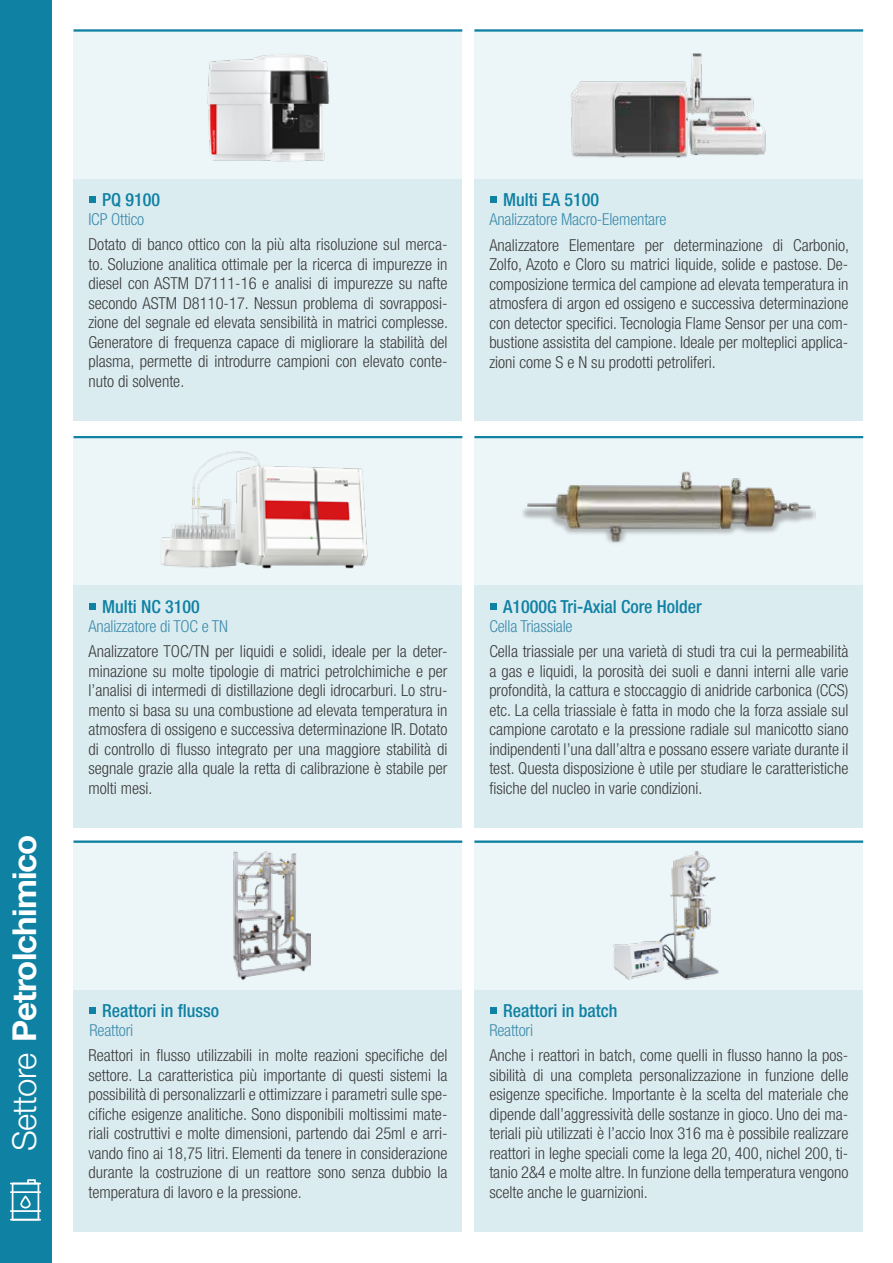
<style>
.page{position:relative;width:893px;height:1263px;background:#fff}
.page>*{position:absolute;margin:0;border:0;box-sizing:border-box;transform-origin:0 0}
.t1{font:700 33px "Helvetica Neue LT Std";letter-spacing:-.025em;color:#fff}
.t2{font:500 condensed 18px "Helvetica Neue LT Std";color:#0f81a3}
.t3{font:300 condensed 16.5px/19.5px "Helvetica Neue LT Std";color:#3c3c3b;text-align:justify}
.t4{font:300 condensed 16.5px "Helvetica Neue LT Std";letter-spacing:-.01em;color:#3e8cab}
.s1{font-weight:300}
</style>
<div class="page">
<div style="left:74px;top:436px;width:388px;height:391px;background:#dbecf1"></div>
<div style="left:74px;top:840px;width:388px;height:392px;background:#dbecf1"></div>
<div style="left:74px;top:30px;width:388px;height:391px;background:#dbecf1"></div>
<div style="left:474px;top:436px;width:389px;height:391px;background:#dbecf1"></div>
<div style="left:474px;top:840px;width:389px;height:392px;background:#dbecf1"></div>
<div style="left:474px;top:30px;width:389px;height:391px;background:#dbecf1"></div>
<div style="left:74px;top:436px;width:388px;height:149px;background:#ecf5f7"></div>
<div style="left:74px;top:841px;width:388px;height:148px;background:#ecf5f7"></div>
<div style="left:74px;top:30px;width:388px;height:148px;background:#ecf5f7"></div>
<div style="left:474px;top:436px;width:389px;height:149px;background:#ecf5f7"></div>
<div style="left:474px;top:841px;width:389px;height:148px;background:#ecf5f7"></div>
<div style="left:474px;top:30px;width:389px;height:148px;background:#ecf5f7"></div>
<hr style="left:74px;top:436px;width:388px;height:2px;background:#0f81a3">
<hr style="left:74px;top:840px;width:388px;height:3px;background:#0f81a3">
<hr style="left:74px;top:29px;width:388px;height:3px;background:#0f81a3">
<hr style="left:474px;top:436px;width:389px;height:2px;background:#0f81a3">
<hr style="left:474px;top:840px;width:389px;height:3px;background:#0f81a3">
<hr style="left:474px;top:29px;width:389px;height:3px;background:#0f81a3">
<svg style="left:90px;top:603px;width:6px;height:6px"></svg>
<div style="left:90px;top:1007px;width:6px;height:7px;background:#0f81a3"></div>
<div style="left:90px;top:196px;width:6px;height:7px;background:#0f81a3"></div>
<div style="left:490px;top:603px;width:7px;height:6px;background:#0f81a3"></div>
<div style="left:490px;top:1007px;width:7px;height:7px;background:#0f81a3"></div>
<div style="left:490px;top:196px;width:7px;height:7px;background:#0f81a3"></div>
<img style="left:174px;top:31px;width:188px;height:148px">
<img style="left:148px;top:438px;width:240px;height:131px">
<img style="left:522px;top:472px;width:293px;height:71px">
<img style="left:613px;top:851px;width:106px;height:129px">
<img style="left:233px;top:851px;width:78px;height:129px">
<img style="left:570px;top:53px;width:196px;height:105px">
<div style="left:0;top:0;width:51px;height:1263px;background:#0f81a3"></div>
<hr style="left:10px;top:1183px;width:31px;height:1px;background:#fff">
<hr style="left:10px;top:1219px;width:31px;height:1px;background:#fff">
<hr style="left:10px;top:1191px;width:31px;height:2px;background:#fff">
<hr style="left:10px;top:1210px;width:31px;height:2px;background:#fff">
<svg style="left:12px;top:1179px;width:27px;height:40px"></svg>
<p class="t2" style="left:102px;top:189px;width:59px">PQ 9100</p>
<p class="t2" style="left:503px;top:189px;width:97px">Multi EA 5100</p>
<p class="t4" style="left:88px;top:210px;width:57px">ICP Ottico</p>
<p class="t4" style="left:489px;top:210px;width:179px">Analizzatore Macro-Elementare</p>
<p class="t3" style="left:88px;top:235px;width:361px">Dotato di banco ottico con la più alta risoluzione sul merca&shy;to. Soluzione analitica ottimale per la ricerca di impurezze in diesel con ASTM D7111-16 e analisi di impurezze su nafte secondo ASTM D8110-17. Nessun problema di sovrapposi&shy;zione del segnale ed elevata sensibilità in matrici complesse.<br>Generatore di frequenza capace di migliorare la stabilità del plasma, permette di introdurre campioni con elevato conte&shy;nuto di solvente.</p>
<p class="t3" style="left:489px;top:235px;width:361px">Analizzatore Elementare per determinazione di Carbonio, Zolfo, Azoto e Cloro su matrici liquide, solide e pastose. De&shy;composizione termica del campione ad elevata temperatura in atmosfera di argon ed ossigeno e successiva determinazione con detector specifici. Tecnologia Flame Sensor per una com&shy;bustione assistita del campione. Ideale per molteplici applica&shy;zioni come S e N su prodotti petroliferi.</p>
<h1 class="t1" style="left:4px;top:1151px;width:318px;rotate:-90deg"><span class="s1">Settore</span> Petrolchimico</h1>
<p class="t2" style="left:102px;top:595px;width:99px">Multi NC 3100</p>
<p class="t2" style="left:503px;top:595px;width:200px">A1000G Tri-Axial Core Holder</p>
<p class="t4" style="left:88px;top:616px;width:141px">Analizzatore di TOC e TN</p>
<p class="t4" style="left:489px;top:616px;width:85px">Cella Triassiale</p>
<p class="t3" style="left:88px;top:641px;width:361px">Analizzatore TOC/TN per liquidi e solidi, ideale per la deter&shy;minazione su molte tipologie di matrici petrolchimiche e per l’analisi di intermedi di distillazione degli idrocarburi. Lo stru&shy;mento si basa su una combustione ad elevata temperatura in atmosfera di ossigeno e successiva determinazione IR. Dotato di controllo di flusso integrato per una maggiore stabilità di segnale grazie alla quale la retta di calibrazione è stabile per molti mesi.</p>
<p class="t3" style="left:489px;top:641px;width:361px">Cella triassiale per una varietà di studi tra cui la permeabilità a gas e liquidi, la porosità dei suoli e danni interni alle varie profondità, la cattura e stoccaggio di anidride carbonica (CCS) etc. La cella triassiale è fatta in modo che la forza assiale sul campione carotato e la pressione radiale sul manicotto siano indipendenti l’una dall’altra e possano essere variate durante il test. Questa disposizione è utile per studiare le caratteristiche fisiche del nucleo in varie condizioni.</p>
<p class="t2" style="left:102px;top:1000px;width:118px">Reattori in flusso</p>
<p class="t2" style="left:503px;top:1000px;width:116px">Reattori in batch</p>
<p class="t4" style="left:89px;top:1020px;width:45px">Reattori</p>
<p class="t4" style="left:489px;top:1020px;width:45px">Reattori</p>
<p class="t3" style="left:88px;top:1045px;width:361px">Reattori in flusso utilizzabili in molte reazioni specifiche del settore. La caratteristica più importante di questi sistemi la possibilità di personalizzarli e ottimizzare i parametri sulle spe&shy;cifiche esigenze analitiche. Sono disponibili moltissimi mate&shy;riali costruttivi e molte dimensioni, partendo dai 25ml e arri&shy;vando fino ai 18,75 litri. Elementi da tenere in considerazione durante la costruzione di un reattore sono senza dubbio la temperatura di lavoro e la pressione.</p>
<p class="t3" style="left:489px;top:1045px;width:361px">Anche i reattori in batch, come quelli in flusso hanno la pos&shy;sibilità di una completa personalizzazione in funzione delle esigenze specifiche. Importante è la scelta del materiale che dipende dall’aggressività delle sostanze in gioco. Uno dei ma&shy;teriali più utilizzati è l’accio Inox 316 ma è possibile realizzare reattori in leghe speciali come la lega 20, 400, nichel 200, ti&shy;tanio 2&amp;4 e molte altre. In funzione della temperatura vengono scelte anche le guarnizioni.</p>
</div>
